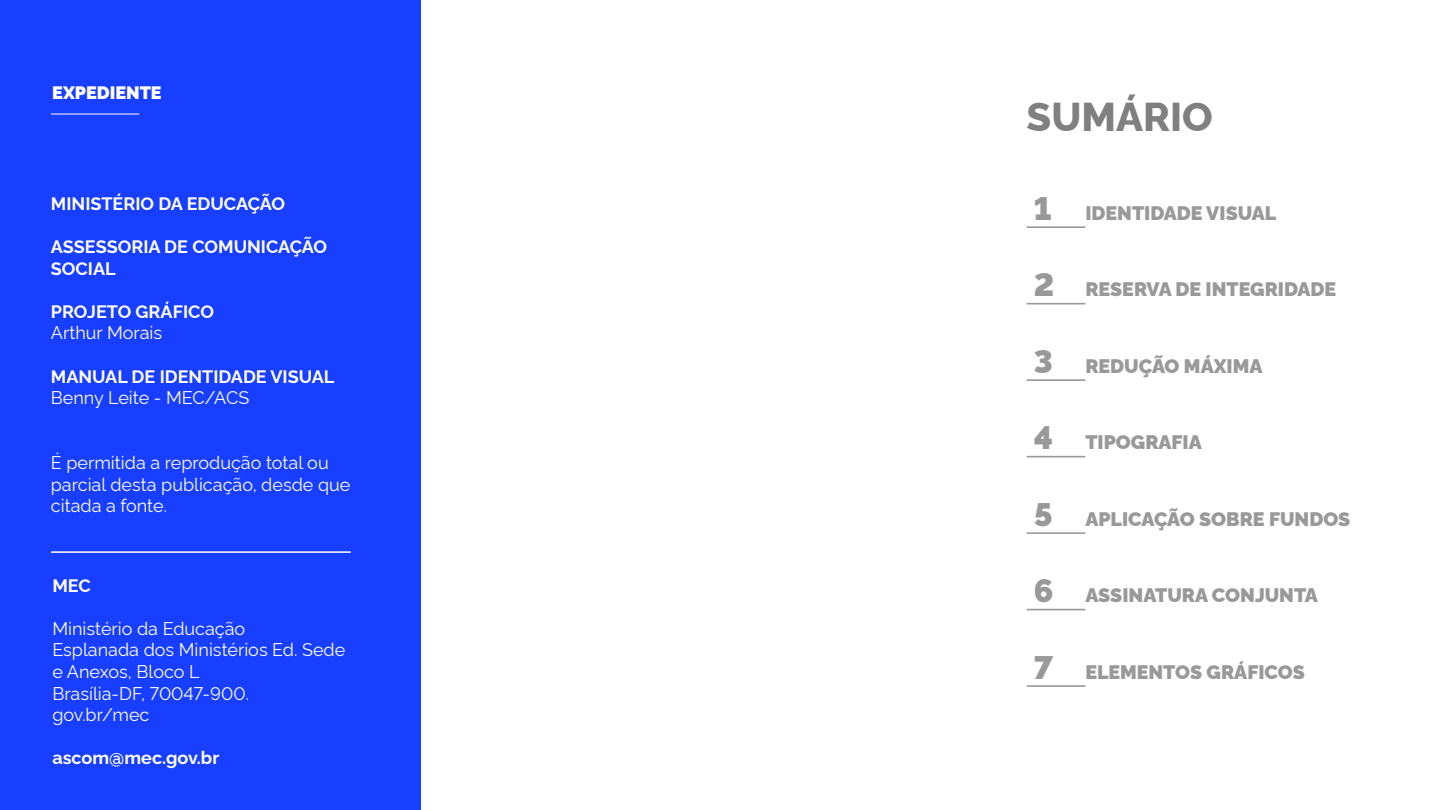
<style>
.page{position:relative;width:1440px;height:810px;background:#fff}
.page>*{position:absolute;margin:0;border:0;box-sizing:border-box;transform-origin:0 0}
.t1{font:800 40.28px "Rawline";color:#808080}
.t2{font:900 19.58px "Rawline";color:#999}
.t3{font:18px/21.6px "Rawline";color:#fff}
.t4{font:700 18px/21.6px "Rawline";color:#fff}
.t5{font:900 18px "Rawline";color:#fff}
.s1{font-size:32.62px}
</style>
<div class="page">
<div style="left:0;top:0;width:421px;height:810px;background:#183eff"></div>
<hr style="left:51px;top:114px;width:88px;height:1px;background:#fff">
<hr style="left:51px;top:551px;width:300px;height:2px;background:#fff">
<hr style="left:1027px;top:226px;width:58px;height:2px;background:#999">
<hr style="left:1027px;top:303px;width:58px;height:1px;background:#999">
<hr style="left:1027px;top:379px;width:58px;height:2px;background:#999">
<hr style="left:1027px;top:456px;width:58px;height:1px;background:#999">
<hr style="left:1027px;top:532px;width:58px;height:2px;background:#999">
<hr style="left:1027px;top:609px;width:58px;height:1px;background:#999">
<hr style="left:1027px;top:685px;width:58px;height:2px;background:#999">
<p class="t5" style="left:52px;top:78px;width:111px">EXPEDIENTE</p>
<p class="t4" style="left:51px;top:191px;width:236px">MINISTÉRIO DA EDUCAÇÃO</p>
<p class="t4" style="left:51px;top:234px;width:278px">ASSESSORIA DE COMUNICAÇÃO<br>SOCIAL</p>
<p class="t4" style="left:51px;top:299px;width:165px">PROJETO GRÁFICO</p>
<p class="t3" style="left:51px;top:320px;width:113px">Arthur Morais</p>
<p class="t4" style="left:51px;top:364px;width:285px">MANUAL DE IDENTIDADE VISUAL</p>
<p class="t3" style="left:51px;top:385px;width:200px">Benny Leite - MEC/ACS</p>
<p class="t3" style="left:51px;top:450px;width:301px">É permitida a reprodução total ou parcial desta publicação, desde que citada a fonte.</p>
<p class="t4" style="left:52px;top:573px;width:40px">MEC</p>
<p class="t3" style="left:52px;top:616px;width:295px">Ministério da Educação<br>Esplanada dos Ministérios Ed. Sede e Anexos, Bloco L<br>Brasília-DF, 70047-900. gov.br/mec</p>
<p class="t4" style="left:52px;top:745px;width:169px">ascom@mec.gov.br</p>
<h1 class="t1" style="left:1027px;top:86px;width:188px">SUMÁRIO</h1>
<p class="t2" style="left:1034px;top:198px;width:244px"><span class="s1">1</span> IDENTIDADE VISUAL</p>
<p class="t2" style="left:1034px;top:274px;width:304px"><span class="s1">2</span> RESERVA DE INTEGRIDADE</p>
<p class="t2" style="left:1034px;top:351px;width:230px"><span class="s1">3</span> REDUÇÃO MÁXIMA</p>
<p class="t2" style="left:1034px;top:427px;width:169px"><span class="s1">4</span> TIPOGRAFIA</p>
<p class="t2" style="left:1034px;top:504px;width:318px"><span class="s1">5</span> APLICAÇÃO SOBRE FUNDOS</p>
<p class="t2" style="left:1034px;top:580px;width:286px"><span class="s1">6</span> ASSINATURA CONJUNTA</p>
<p class="t2" style="left:1034px;top:657px;width:272px"><span class="s1">7</span> ELEMENTOS GRÁFICOS</p>
</div>
